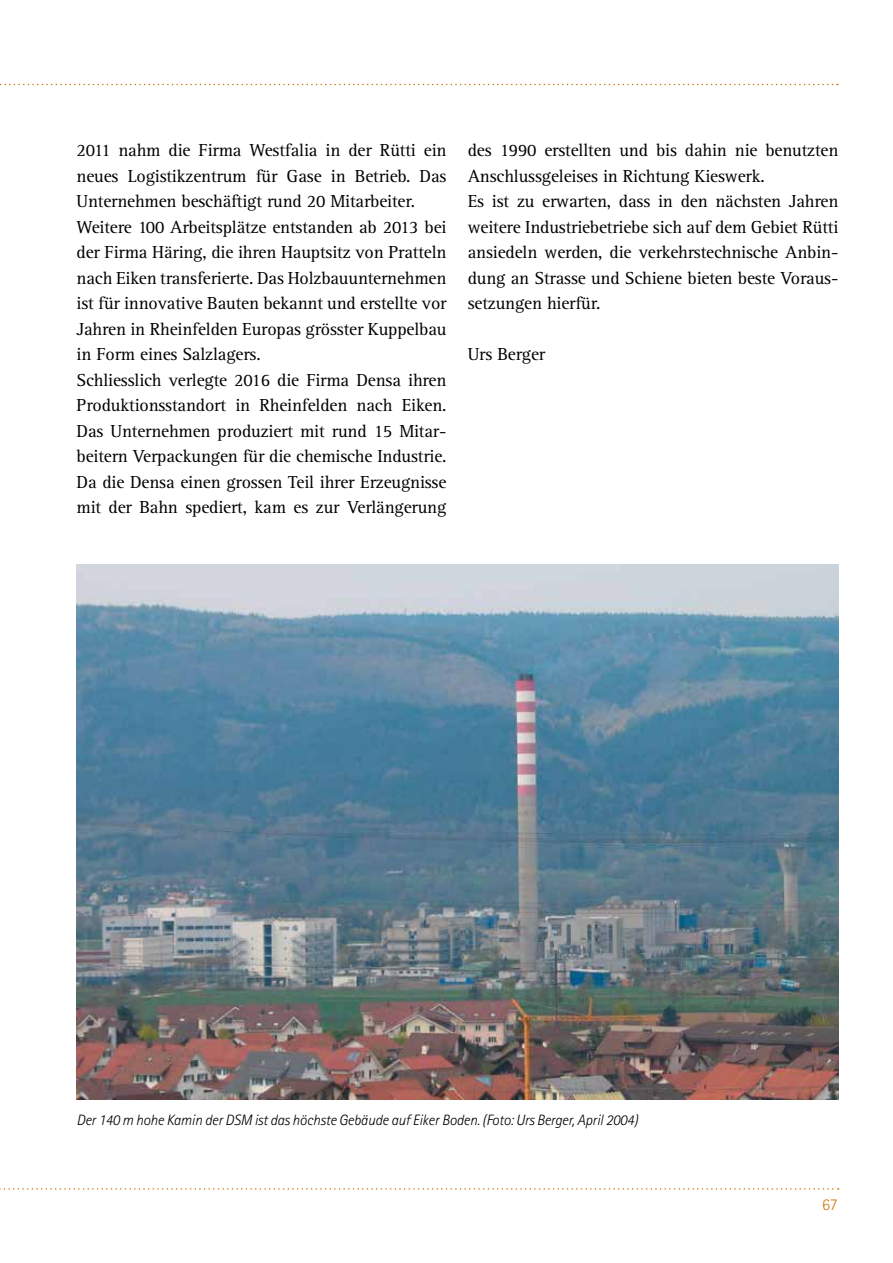
<style>
.page{position:relative;width:893px;height:1263px;background:#fff}
.page>*{position:absolute;margin:0;border:0;box-sizing:border-box;transform-origin:0 0}
.t1{font:18px/25.5px "Rotis Serif";letter-spacing:-.01em;color:#000}
.t2{font:300 16.5px "Rotis Sans Serif";color:#d2780e}
.t3{font:italic 300 15px "Rotis Sans Serif";letter-spacing:-.01em;color:#000}
</style>
<div class="page">
<svg style="left:0;top:84px;width:838px;height:1px"></svg>
<svg style="left:0;top:1188px;width:839px;height:2px"></svg>
<img style="left:77px;top:564px;width:761px;height:536px">
<p class="t1" style="left:77px;top:138px;width:371px">2011 nahm die Firma Westfalia in der Rütti ein neues Logistikzentrum für Gase in Betrieb. Das Unternehmen beschäftigt rund 20 Mitarbeiter.<br>Weitere 100 Arbeitsplätze entstanden ab 2013 bei der Firma Häring, die ihren Hauptsitz von Pratteln nach Eiken transferierte. Das Holzbauunternehmen ist für innovative Bauten bekannt und erstellte vor Jahren in Rheinfelden Europas grösster Kuppelbau in Form eines Salzlagers.<br>Schliesslich verlegte 2016 die Firma Densa ihren Produktionsstandort in Rheinfelden nach Eiken.<br>Das Unternehmen produziert mit rund 15 Mitar&shy;beitern Verpackungen für die chemische Industrie.<br>Da die Densa einen grossen Teil ihrer Erzeugnisse mit der Bahn spediert, kam es zur Verlängerung</p>
<p class="t1" style="left:468px;top:138px;width:372px">des 1990 erstellten und bis dahin nie benutzten Anschlussgeleises in Richtung Kieswerk.<br>Es ist zu erwarten, dass in den nächsten Jahren weitere Industriebetriebe sich auf dem Gebiet Rütti ansiedeln werden, die verkehrstechnische Anbin&shy;dung an Strasse und Schiene bieten beste Voraus&shy;setzungen hierfür.</p>
<p class="t1" style="left:468px;top:342px;width:79px">Urs Berger</p>
<p class="t3" style="left:77px;top:1111px;width:563px">Der 140 m hohe Kamin der DSM ist das höchste Gebäude auf Eiker Boden. (Foto: Urs Berger, April 2004)</p>
<p class="t2" style="left:822px;top:1195px;width:17px">67</p>
</div>
